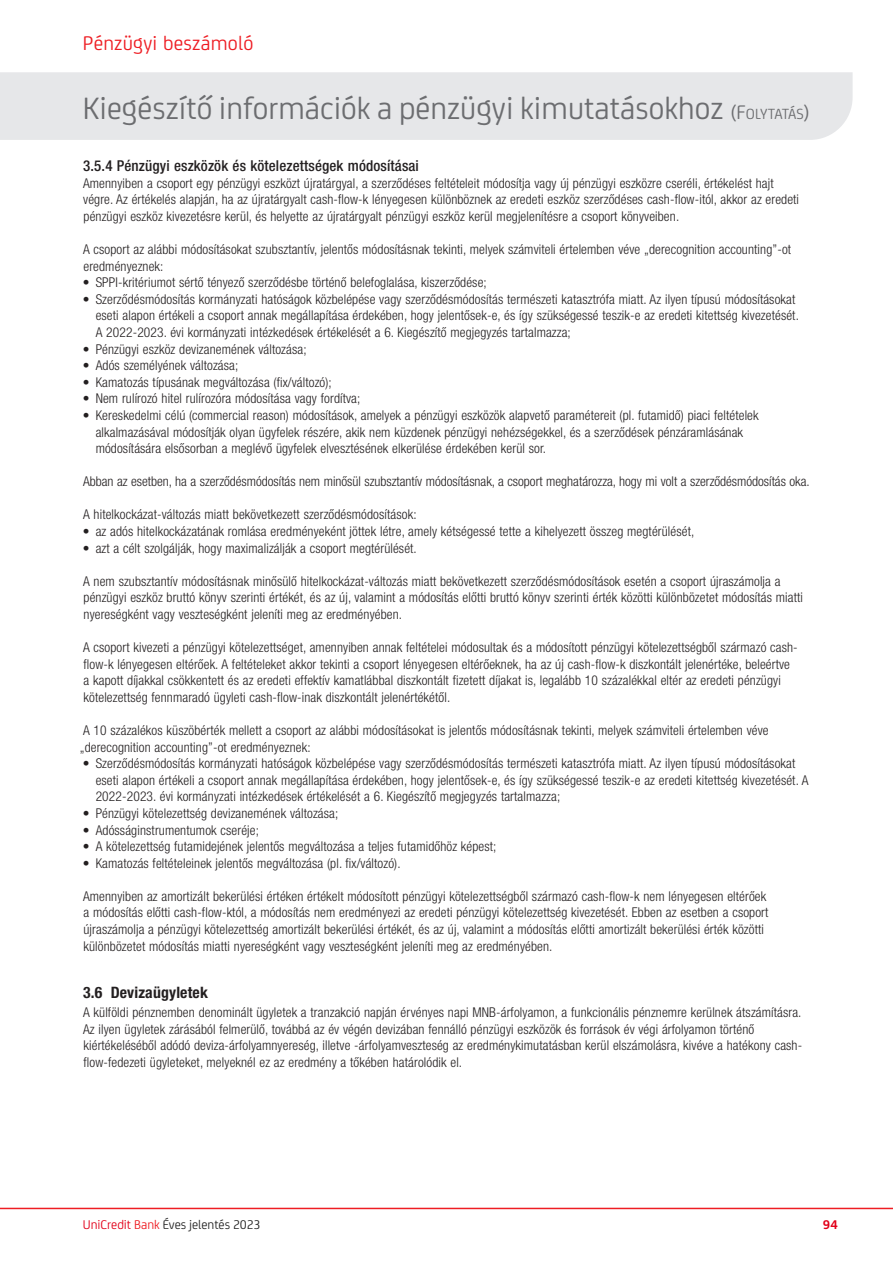
<style>
.page{position:relative;width:893px;height:1263px;background:#fff}
.page>*{position:absolute;margin:0;border:0;box-sizing:border-box;transform-origin:0 0}
.t1{font:33px "Uni Credit";color:#6c6d70}
.t2{font:21px "Uni Credit";letter-spacing:.01em;color:#ee1d23}
.CÍM-3{font:700 condensed 15.75px "Helvetica Neue LT Pro";letter-spacing:.01em;color:#231f20}
.CIM-4{font:500 condensed 15px "Helvetica Neue LT Pro";letter-spacing:.01em;color:#231f20}
.NORMAL-2_9pt{font:300 condensed 13.5px/16.6px "Helvetica Neue LT Pro";letter-spacing:.01em;color:#231f20}
.NORMAL_NO{font:300 condensed 13.5px/16.6px "Helvetica Neue LT Pro";letter-spacing:.01em;color:#231f20}
.t3{font:13.5px "Uni Credit";letter-spacing:-.005em;color:#262626}
.t4{font:700 13.5px "Uni Credit";color:#e2001a}
.s1{font-size:21px}
.s2{font-size:15.75px}
.s3{color:#e2001a}
.s4{color:#ee1d23}
</style>
<div class="page">
<hr style="left:0;top:1208px;width:893px;height:1px;background:#ee1d23">
<div style="left:0;top:72px;width:853px;height:68px;background:#e6e7e9"></div>
<h2 class="t2" style="left:83px;top:28px;width:172px">Pénzügyi beszámoló</h2>
<h1 class="t1" style="left:83px;top:85px;width:728px">Kiegészítő információk a pénzügyi kimutatásokhoz <span class="s1">(F</span><span class="s2">OLYTATÁS</span><span class="s1">)</span></h1>
<p class="CIM-4" style="left:83px;top:157px;width:337px">3.5.4 Pénzügyi eszközök és kötelezettségek módosításai</p>
<p class="NORMAL-2_9pt" style="left:83px;top:175px;width:718px">Amennyiben a csoport egy pénzügyi eszközt újratárgyal, a szerződéses feltételeit módosítja vagy új pénzügyi eszközre cseréli, értékelést hajt végre. Az értékelés alapján, ha az újratárgyalt cash-flow-k lényegesen különböznek az eredeti eszköz szerződéses cash-flow-itól, akkor az eredeti pénzügyi eszköz kivezetésre kerül, és helyette az újratárgyalt pénzügyi eszköz kerül megjelenítésre a csoport könyveiben.</p>
<p class="NORMAL_NO" style="left:83px;top:241px;width:710px">A csoport az alábbi módosításokat szubsztantív, jelentős módosításnak tekinti, melyek számviteli értelemben véve „derecognition accounting”-ot eredményeznek:</p>
<p class="NORMAL-2_9pt" style="left:83px;top:274px;width:405px">• SPPI-kritériumot sértő tényező szerződésbe történő belefoglalása, kiszerződése;</p>
<p class="NORMAL-2_9pt" style="left:96px;top:291px;width:705px;text-indent:-13px">• Szerződésmódosítás kormányzati hatóságok közbelépése vagy szerződésmódosítás természeti katasztrófa miatt. Az ilyen típusú módosításokat eseti alapon értékeli a csoport annak megállapítása érdekében, hogy jelentősek-e, és így szükségessé teszik-e az eredeti kitettség kivezetését.<br>A 2022-2023. évi kormányzati intézkedések értékelését a 6. Kiegészítő megjegyzés tartalmazza;</p>
<p class="NORMAL-2_9pt" style="left:83px;top:340px;width:225px">• Pénzügyi eszköz devizanemének változása;</p>
<p class="NORMAL-2_9pt" style="left:83px;top:357px;width:157px">• Adós személyének változása;</p>
<p class="NORMAL-2_9pt" style="left:83px;top:374px;width:250px">• Kamatozás típusának megváltozása (fix/változó);</p>
<p class="NORMAL-2_9pt" style="left:83px;top:390px;width:279px">• Nem rulírozó hitel rulírozóra módosítása vagy fordítva;</p>
<p class="NORMAL-2_9pt" style="left:96px;top:407px;width:664px;text-indent:-13px">• Kereskedelmi célú (commercial reason) módosítások, amelyek a pénzügyi eszközök alapvető paramétereit (pl. futamidő) piaci feltételek alkalmazásával módosítják olyan ügyfelek részére, akik nem küzdenek pénzügyi nehézségekkel, és a szerződések pénzáramlásának módosítására elsősorban a meglévő ügyfelek elvesztésének elkerülése érdekében kerül sor.</p>
<p class="NORMAL-2_9pt" style="left:83px;top:473px;width:728px">Abban az esetben, ha a szerződésmódosítás nem minősül szubsztantív módosításnak, a csoport meghatározza, hogy mi volt a szerződésmódosítás oka.</p>
<p class="NORMAL_NO" style="left:83px;top:506px;width:335px">A hitelkockázat-változás miatt bekövetkezett szerződésmódosítások:</p>
<p class="NORMAL-2_9pt" style="left:83px;top:523px;width:613px">• az adós hitelkockázatának romlása eredményeként jöttek létre, amely kétségessé tette a kihelyezett összeg megtérülését,</p>
<p class="NORMAL-2_9pt" style="left:83px;top:539px;width:335px">• azt a célt szolgálják, hogy maximalizálják a csoport megtérülését.</p>
<p class="NORMAL-2_9pt" style="left:83px;top:573px;width:721px">A nem szubsztantív módosításnak minősülő hitelkockázat-változás miatt bekövetkezett szerződésmódosítások esetén a csoport újraszámolja a pénzügyi eszköz bruttó könyv szerinti értékét, és az új, valamint a módosítás előtti bruttó könyv szerinti érték közötti különbözetet módosítás miatti nyereségként vagy veszteségként jeleníti meg az eredményében.</p>
<p class="NORMAL-2_9pt" style="left:83px;top:639px;width:716px">A csoport kivezeti a pénzügyi kötelezettséget, amennyiben annak feltételei módosultak és a módosított pénzügyi kötelezettségből származó cash&shy;flow-k lényegesen eltérőek. A feltételeket akkor tekinti a csoport lényegesen eltérőeknek, ha az új cash-flow-k diszkontált jelenértéke, beleértve a kapott díjakkal csökkentett és az eredeti effektív kamatlábbal diszkontált fizetett díjakat is, legalább 10 százalékkal eltér az eredeti pénzügyi kötelezettség fennmaradó ügyleti cash-flow-inak diszkontált jelenértékétől.</p>
<p class="NORMAL_NO" style="left:80px;top:722px;width:690px">A 10 százalékos küszöbérték mellett a csoport az alábbi módosításokat is jelentős módosításnak tekinti, melyek számviteli értelemben véve „derecognition accounting”-ot eredményeznek:</p>
<p class="NORMAL-2_9pt" style="left:96px;top:755px;width:714px;text-indent:-13px">• Szerződésmódosítás kormányzati hatóságok közbelépése vagy szerződésmódosítás természeti katasztrófa miatt. Az ilyen típusú módosításokat eseti alapon értékeli a csoport annak megállapítása érdekében, hogy jelentősek-e, és így szükségessé teszik-e az eredeti kitettség kivezetését. A<br>2022-2023. évi kormányzati intézkedések értékelését a 6. Kiegészítő megjegyzés tartalmazza;</p>
<p class="NORMAL-2_9pt" style="left:83px;top:805px;width:257px">• Pénzügyi kötelezettség devizanemének változása;</p>
<p class="NORMAL-2_9pt" style="left:83px;top:821px;width:178px">• Adósságinstrumentumok cseréje;</p>
<p class="NORMAL-2_9pt" style="left:83px;top:838px;width:415px">• A kötelezettség futamidejének jelentős megváltozása a teljes futamidőhöz képest;</p>
<p class="NORMAL-2_9pt" style="left:83px;top:854px;width:319px">• Kamatozás feltételeinek jelentős megváltozása (pl. fix/változó).</p>
<p class="NORMAL-2_9pt" style="left:83px;top:888px;width:687px">Amennyiben az amortizált bekerülési értéken értékelt módosított pénzügyi kötelezettségből származó cash-flow-k nem lényegesen eltérőek a módosítás előtti cash-flow-któl, a módosítás nem eredményezi az eredeti pénzügyi kötelezettség kivezetését. Ebben az esetben a csoport újraszámolja a pénzügyi kötelezettség amortizált bekerülési értékét, és az új, valamint a módosítás előtti amortizált bekerülési érték közötti különbözetet módosítás miatti nyereségként vagy veszteségként jeleníti meg az eredményében.</p>
<p class="CÍM-3" style="left:83px;top:983px;width:126px">3.6 Devizaügyletek</p>
<p class="NORMAL-2_9pt" style="left:83px;top:1004px;width:721px">A külföldi pénznemben denominált ügyletek a tranzakció napján érvényes napi MNB-árfolyamon, a funkcionális pénznemre kerülnek átszámításra.<br>Az ilyen ügyletek zárásából felmerülő, továbbá az év végén devizában fennálló pénzügyi eszközök és források év végi árfolyamon történő kiértékeléséből adódó deviza-árfolyamnyereség, illetve -árfolyamveszteség az eredménykimutatásban kerül elszámolásra, kivéve a hatékony cash&shy;flow-fedezeti ügyleteket, melyeknél ez az eredmény a tőkében határolódik el.</p>
<p class="t3" style="left:83px;top:1215px;width:179px"><span class="s3">UniCredit</span> <span class="s4">Bank</span> Éves jelentés 2023</p>
<p class="t4" style="left:823px;top:1214px;width:16px">94</p>
</div>
